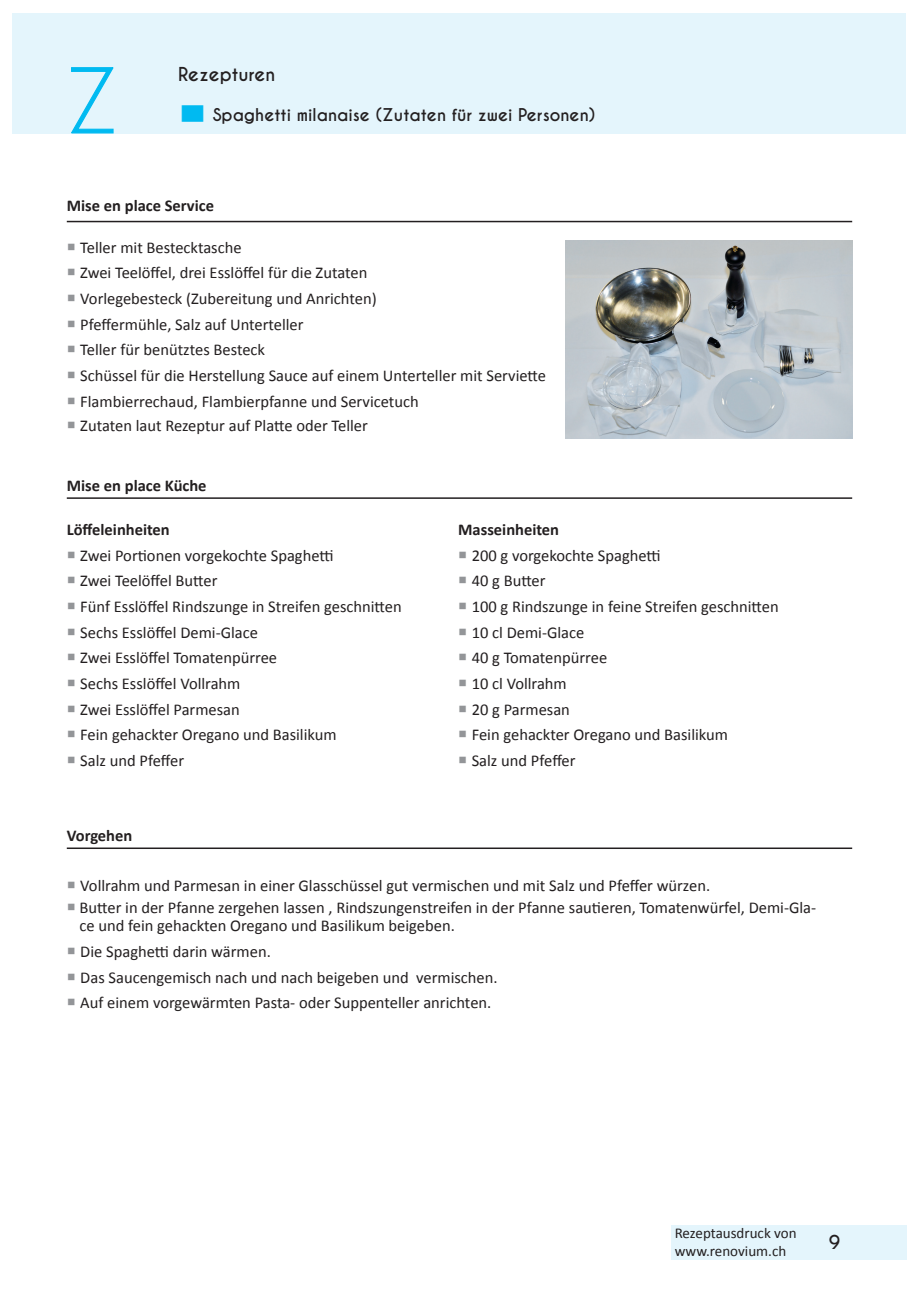
<style>
.page{position:relative;width:919px;height:1302px;background:#fff}
.page>*{position:absolute;margin:0;border:0;box-sizing:border-box;transform-origin:0 0}
.t1{font:83.4px "Caviar Dreams";color:#00baf1}
.t2{font:700 18px "Caviar Dreams";color:#231f20}
.t3{font:16.5px/18px "Calibri";color:#231f20}
.t4{font:700 16.5px "Calibri";color:#231f20}
.t5{font:700 16.5px "Caviar Dreams";color:#231f20}
.t6{font:15px/18px "Calibri";color:#231f20}
.s1{color:#00baf1}
.s2{color:#939598}
</style>
<div class="page">
<div style="left:13px;top:13px;width:893px;height:121px;background:#e4f5fc"></div>
<div style="left:671px;top:1224px;width:235px;height:34px;background:#e4f5fc"></div>
<svg style="left:71px;top:67px;width:43px;height:67px"></svg>
<hr style="left:67px;top:221px;width:785px;height:1px;background:#231f20">
<hr style="left:67px;top:497px;width:785px;height:2px;background:#231f20">
<hr style="left:67px;top:847px;width:785px;height:1px;background:#231f20">
<img style="left:566px;top:240px;width:286px;height:198px">
<h1 class="t1" style="left:66px;top:51px;width:55px">Z</h1>
<p class="t2" style="left:178px;top:63px;width:99px">Rezepturen</p>
<p class="t5" style="left:179px;top:105px;width:418px"><span class="s1">■</span> Spaghetti milanaise (Zutaten für zwei Personen)</p>
<p class="t4" style="left:67px;top:195px;width:149px">Mise en place Service</p>
<p class="t3" style="left:67px;top:238px;width:176px"><span class="s2">○</span> Teller mit Bestecktasche</p>
<p class="t3" style="left:67px;top:264px;width:302px"><span class="s2">○</span> Zwei Teelöffel, drei Esslöffel für die Zutaten</p>
<p class="t3" style="left:67px;top:289px;width:311px"><span class="s2">○</span> Vorlegebesteck (Zubereitung und Anrichten)</p>
<p class="t3" style="left:67px;top:315px;width:238px"><span class="s2">○</span> Pfeffermühle, Salz auf Unterteller</p>
<p class="t3" style="left:67px;top:341px;width:200px"><span class="s2">○</span> Teller für benütztes Besteck</p>
<p class="t3" style="left:67px;top:366px;width:481px"><span class="s2">○</span> Schüssel für die Herstellung Sauce auf einem Unterteller mit Serviette</p>
<p class="t3" style="left:67px;top:392px;width:353px"><span class="s2">○</span> Flambierrechaud, Flambierpfanne und Servicetuch</p>
<p class="t3" style="left:67px;top:416px;width:302px"><span class="s2">○</span> Zutaten laut Rezeptur auf Platte oder Teller</p>
<p class="t4" style="left:67px;top:475px;width:141px">Mise en place Küche</p>
<p class="t4" style="left:67px;top:519px;width:104px">Löffeleinheiten</p>
<p class="t3" style="left:67px;top:546px;width:268px"><span class="s2">○</span> Zwei Portionen vorgekochte Spaghetti</p>
<p class="t3" style="left:67px;top:572px;width:152px"><span class="s2">○</span> Zwei Teelöffel Butter</p>
<p class="t3" style="left:67px;top:597px;width:336px"><span class="s2">○</span> Fünf Esslöffel Rindszunge in Streifen geschnitten</p>
<p class="t3" style="left:67px;top:623px;width:193px"><span class="s2">○</span> Sechs Esslöffel Demi-Glace</p>
<p class="t3" style="left:67px;top:648px;width:212px"><span class="s2">○</span> Zwei Esslöffel Tomatenpürree</p>
<p class="t3" style="left:67px;top:674px;width:175px"><span class="s2">○</span> Sechs Esslöffel Vollrahm</p>
<p class="t3" style="left:67px;top:700px;width:174px"><span class="s2">○</span> Zwei Esslöffel Parmesan</p>
<p class="t3" style="left:67px;top:725px;width:271px"><span class="s2">○</span> Fein gehackter Oregano und Basilikum</p>
<p class="t3" style="left:67px;top:751px;width:119px"><span class="s2">○</span> Salz und Pfeffer</p>
<p class="t4" style="left:67px;top:825px;width:67px">Vorgehen</p>
<p class="t4" style="left:458px;top:519px;width:102px">Masseinheiten</p>
<p class="t3" style="left:458px;top:546px;width:204px"><span class="s2">○</span> 200 g vorgekochte Spaghetti</p>
<p class="t3" style="left:458px;top:572px;width:89px"><span class="s2">○</span> 40 g Butter</p>
<p class="t3" style="left:458px;top:597px;width:322px"><span class="s2">○</span> 100 g Rindszunge in feine Streifen geschnitten</p>
<p class="t3" style="left:458px;top:623px;width:128px"><span class="s2">○</span> 10 cl Demi-Glace</p>
<p class="t3" style="left:458px;top:648px;width:150px"><span class="s2">○</span> 40 g Tomatenpürree</p>
<p class="t3" style="left:458px;top:674px;width:110px"><span class="s2">○</span> 10 cl Vollrahm</p>
<p class="t3" style="left:458px;top:700px;width:113px"><span class="s2">○</span> 20 g Parmesan</p>
<p class="t3" style="left:458px;top:725px;width:271px"><span class="s2">○</span> Fein gehackter Oregano und Basilikum</p>
<p class="t3" style="left:458px;top:751px;width:119px"><span class="s2">○</span> Salz und Pfeffer</p>
<p class="t3" style="left:67px;top:876px;width:644px"><span class="s2">○</span> Vollrahm und Parmesan in einer Glasschüssel gut vermischen und mit Salz und Pfeffer würzen.</p>
<p class="t3" style="left:80px;top:898px;width:738px;text-indent:-13px"><span class="s2">○</span> Butter in der Pfanne zergehen lassen , Rindszungenstreifen in der Pfanne sautieren, Tomatenwürfel, Demi-Gla&shy;ce und fein gehackten Oregano und Basilikum beigeben.</p>
<p class="t3" style="left:67px;top:942px;width:205px"><span class="s2">○</span> Die Spaghetti darin wärmen.</p>
<p class="t3" style="left:67px;top:968px;width:432px"><span class="s2">○</span> Das Saucengemisch nach und nach beigeben und vermischen.</p>
<p class="t3" style="left:67px;top:993px;width:426px"><span class="s2">○</span> Auf einem vorgewärmten Pasta- oder Suppenteller anrichten.</p>
<p class="t6" style="left:674px;top:1223px;width:123px">Rezeptausdruck von www.renovium.ch</p>
<p class="t2" style="left:828px;top:1231px;width:13px">9</p>
</div>
